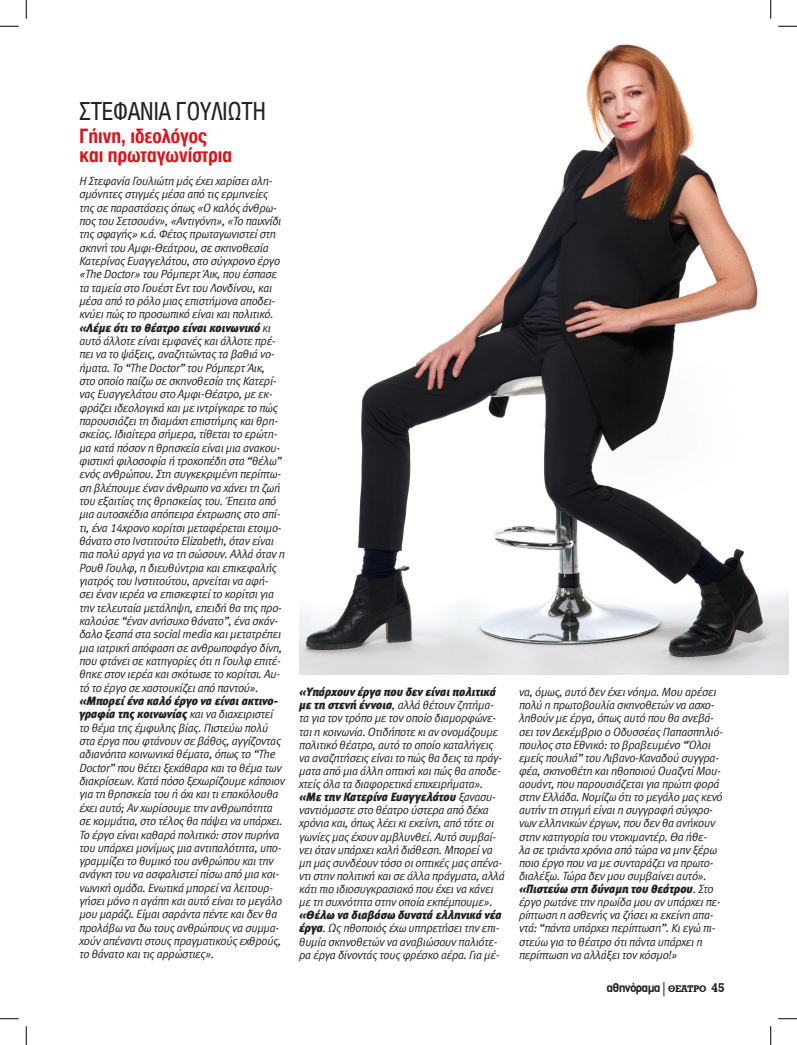
<style>
.page{position:relative;width:797px;height:1045px;background:#fff}
.page>*{position:absolute;margin:0;border:0;box-sizing:border-box;transform-origin:0 0}
.t1{font:condensed 25px "Helvetica Neue Greek";color:#231f20}
.t2{font:700 condensed 20px/19px "Helvetica Neue Greek";color:#d7171f}
.t3{font:700 12.5px "DIN Greek";letter-spacing:-.06em;color:#231f20}
.t4{font:italic 11.88px/13.4px "Meta Normal Greek LF";letter-spacing:-.02em;color:#231f20}
.t5{font:italic 11.88px/13.4px "Meta Black Greek LF";color:#231f20}
.s1{font-family:"Meta Normal Greek LF"}
.s2{font-family:"Meta Black Greek LF"}
.s3{font-family:"Arial";font-weight:400;font-size:15px}
.s4{font-family:"UB Rockwell Bold";font-weight:400;font-size:10px}
.s5{font-family:"UB Rockwell Bold";font-weight:400;font-size:13.12px}
</style>
<div class="page">
<img style="left:299px;top:11px;width:489px;height:664px">
<svg style="left:0;top:25px;width:19px;height:2px"></svg>
<svg style="left:778px;top:25px;width:19px;height:2px"></svg>
<svg style="left:0;top:1018px;width:19px;height:1px"></svg>
<svg style="left:778px;top:1018px;width:19px;height:1px"></svg>
<svg style="left:25px;top:0;width:2px;height:19px"></svg>
<svg style="left:25px;top:1026px;width:2px;height:19px"></svg>
<svg style="left:770px;top:0;width:1px;height:19px"></svg>
<svg style="left:770px;top:1026px;width:1px;height:19px"></svg>
<h1 class="t1" style="left:79px;top:97px;width:188px">ΣΤΕΦΑΝΊΑ ΓΟΥΛΙΏΤΗ</h1>
<h2 class="t2" style="left:79px;top:126px;width:154px">Γήινη, ιδεολόγος και πρωταγωνίστρια</h2>
<p class="t4" style="left:79px;top:174px;width:203px">Η Στεφανία Γουλιώτη μάς έχει χαρίσει αλη&shy;σμόνητες στιγμές μέσα από τις ερμηνείες της σε παραστάσεις όπως «Ο καλός άνθρω&shy;πος του Σετσουάν», «Αντιγόνη», «Το παιχνίδι της σφαγής» κ.ά. Φέτος πρωταγωνιστεί στη σκηνή του Αμφι-Θεάτρου, σε σκηνοθεσία Κατερίνας Ευαγγελάτου, στο σύγχρονο έργο «The Doctor» του Ρόμπερτ Άικ, που έσπασε τα ταμεία στο Γουέστ Εντ του Λονδίνου, και μέσα από το ρόλο μιας επιστήμονα αποδει&shy;κνύει πώς το προσωπικό είναι και πολιτικό.</p>
<p class="t5" style="left:79px;top:321px;width:193px">«Λέμε ότι το θέατρο είναι κοινωνικό <span class="s1">κι</span></p>
<p class="t4" style="left:79px;top:334px;width:207px">αυτό άλλοτε είναι εμφανές και άλλοτε πρέ&shy;πει να το ψάξεις, αναζητώντας τα βαθιά νο&shy;ήματα. Το “The Doctor” του Ρόμπερτ Άικ,<br>στο οποίο παίζω σε σκηνοθεσία της Κατερί&shy;νας Ευαγγελάτου στο Αμφι-Θέατρο, με εκ&shy;φράζει ιδεολογικά και με ιντρίγκαρε το πώς παρουσιάζει τη διαμάχη επιστήμης και θρη&shy;σκείας. Ιδιαίτερα σήμερα, τίθεται το ερώτη&shy;μα κατά πόσον η θρησκεία είναι μια ανακου&shy;φιστική φιλοσοφία ή τροχοπέδη στα “θέλω” ενός ανθρώπου. Στη συγκεκριμένη περίπτω&shy;ση βλέπουμε έναν άνθρωπο να χάνει τη ζωή του εξαιτίας της θρησκείας του. Έπειτα από μια αυτοσχέδια απόπειρα έκτρωσης στο σπί&shy;τι, ένα 14χρονο κορίτσι μεταφέρεται ετοιμο&shy;θάνατο στο Ινστιτούτο Elizabeth, όταν είναι πια πολύ αργά για να τη σώσουν. Αλλά όταν η Ρουθ Γουλφ, η διευθύντρια και επικεφαλής γιατρός του Ινστιτούτου, αρνείται να αφή&shy;σει έναν ιερέα να επισκεφτεί το κορίτσι για την τελευταία μετάληψη, επειδή θα της προ&shy;καλούσε “έναν ανήσυχο θάνατο”, ένα σκάν&shy;δαλο ξεσπά στα social media και μετατρέπει μια ιατρική απόφαση σε ανθρωποφάγο δίνη, που φτάνει σε κατηγορίες ότι η Γουλφ επιτέ&shy;θηκε στον ιερέα και σκότωσε το κορίτσι. Αυ&shy;τό το έργο σε χαστουκίζει από παντού».</p>
<p class="t5" style="left:79px;top:694px;width:200px">«Μπορεί ένα καλό έργο να είναι ακτινο&shy;γραφία της κοινωνίας <span class="s1">και να διαχειριστεί</span></p>
<p class="t4" style="left:79px;top:721px;width:207px">το θέμα της έμφυλης βίας. Πιστεύω πολύ στα έργα που φτάνουν σε βάθος, αγγίζοντας αδιανόητα κοινωνικά θέματα, όπως το “The Doctor” που θέτει ξεκάθαρα και το θέμα των διακρίσεων. Κατά πόσο ξεχωρίζουμε κάποιον για τη θρησκεία του ή όχι και τι επακόλουθα έχει αυτό; Αν χωρίσουμε την ανθρωπότητα σε κομμάτια, στο τέλος θα πάψει να υπάρχει.<br>Το έργο είναι καθαρά πολιτικό: στον πυρήνα του υπάρχει μονίμως μια αντιπαλότητα, υπο&shy;γραμμίζει το θυμικό του ανθρώπου και την ανάγκη του να ασφαλιστεί πίσω από μια κοι&shy;νωνική ομάδα. Ενωτικά μπορεί να λειτουρ&shy;γήσει μόνο η αγάπη και αυτό είναι το μεγάλο μου μαράζι. Είμαι σαράντα πέντε και δεν θα προλάβω να δω τους ανθρώπους να συμμα&shy;χούν απέναντι στους πραγματικούς εχθρούς, το θάνατο και τις αρρώστιες».</p>
<p class="t5" style="left:299px;top:685px;width:198px">«Υπάρχουν έργα που δεν είναι πολιτικά</p>
<p class="t4" style="left:299px;top:698px;width:204px"><span class="s2">με τη στενή έννοια</span>, αλλά θέτουν ζητήμα&shy;τα για τον τρόπο με τον οποίο διαμορφώνε&shy;ται η κοινωνία. Οτιδήποτε κι αν ονομάζουμε πολιτικό θέατρο, αυτό το οποίο καταλήγεις να αναζητήσεις είναι το πώς θα δεις τα πράγ&shy;ματα από μια άλλη οπτική και πώς θα αποδε&shy;χτείς όλα τα διαφορετικά επιχειρήματα».</p>
<p class="t5" style="left:299px;top:790px;width:198px">«Με την Κατερίνα Ευαγγελάτου <span class="s1">ξανασυ-</span></p>
<p class="t4" style="left:299px;top:803px;width:207px">ναντιόμαστε στο θέατρο ύστερα από δέκα χρόνια και, όπως λέει κι εκείνη, από τότε οι γωνίες μας έχουν αμβλυνθεί. Αυτό συμβαί&shy;νει όταν υπάρχει καλή διάθεση. Μπορεί να μη μας συνδέουν τόσο οι οπτικές μας απένα&shy;ντι στην πολιτική και σε άλλα πράγματα, αλλά κάτι πιο ιδιοσυγκρασιακό που έχει να κάνει με τη συχνότητα στην οποία εκπέμπουμε».</p>
<p class="t5" style="left:299px;top:908px;width:204px">«Θέλω να διαβάσω δυνατά ελληνικά νέα</p>
<p class="t4" style="left:299px;top:921px;width:202px"><span class="s2">έργα</span>. Ως ηθοποιός έχω υπηρετήσει την επι&shy;θυμία σκηνοθετών να αναβιώσουν παλιότε&shy;ρα έργα δίνοντάς τους φρέσκο αέρα. Για μέ-</p>
<p class="t4" style="left:519px;top:685px;width:206px">να, όμως, αυτό δεν έχει νόημα. Μου αρέσει πολύ η πρωτοβουλία σκηνοθετών να ασχο&shy;ληθούν με έργα, όπως αυτό που θα ανεβά&shy;σει τον Δεκέμβριο ο Οδυσσέας Παπασπηλιό&shy;πουλος στο Εθνικό: το βραβευμένο “Όλοι εμείς πουλιά” του Λιβανο-Καναδού συγγρα&shy;φέα, σκηνοθέτη και ηθοποιού Ουαζντί Μου&shy;αουάντ, που παρουσιάζεται για πρώτη φορά στην Ελλάδα. Νομίζω ότι το μεγάλο μας κενό αυτήν τη στιγμή είναι η συγγραφή σύγχρο&shy;νων ελληνικών έργων, που δεν θα ανήκουν στην κατηγορία του ντοκιμαντέρ. Θα ήθε-<br>λα σε τριάντα χρόνια από τώρα να μην ξέρω ποιο έργο που να με συνταράζει να πρωτο&shy;διαλέξω. Τώρα δεν μου συμβαίνει αυτό».</p>
<p class="t5" style="left:519px;top:882px;width:196px">«Πιστεύω στη δύναμη του θεάτρου<span class="s1">. Στο</span></p>
<p class="t4" style="left:519px;top:895px;width:203px">έργο ρωτάνε την ηρωίδα μου αν υπάρχει πε&shy;ρίπτωση η ασθενής να ζήσει κι εκείνη απα&shy;ντά: “πάντα υπάρχει περίπτωση”. Κι εγώ πι&shy;στεύω για το θέατρο ότι πάντα υπάρχει η περίπτωση να αλλάξει τον κόσμο!»</p>
<p class="t3" style="left:606px;top:979px;width:120px">αθηνόραμα <span class="s3">|</span> <span class="s4">ΘΕΑΤΡΟ</span> <span class="s5">45</span></p>
</div>
